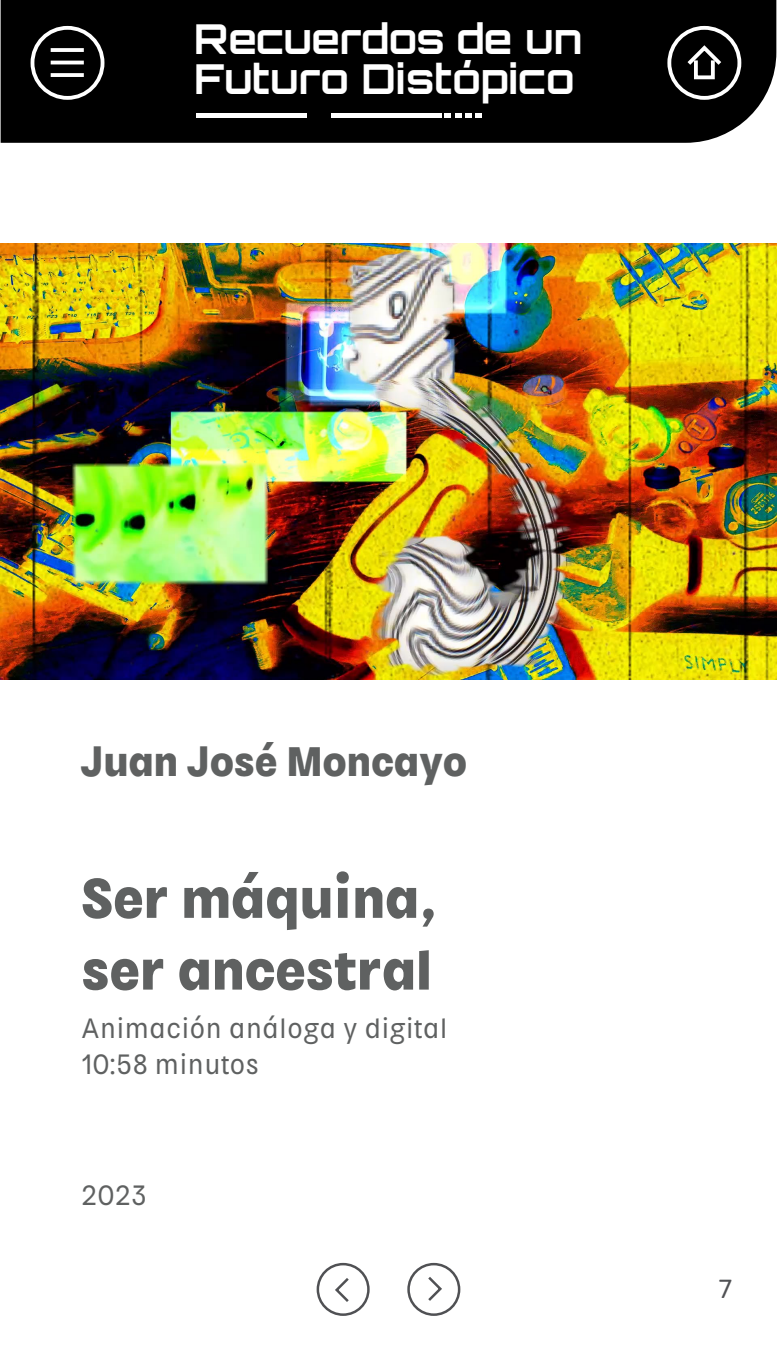
<style>
.page{position:relative;width:777px;height:1352px;background:#fff}
.page>*{position:absolute;margin:0;border:0;box-sizing:border-box;transform-origin:0 0}
.t1{font:59.75px/71.7px "Kiffo BT Bold";color:#5f6161}
.t2{font:44.25px "Kiffo BT Bold";color:#5f6161}
.t3{font:41.25px/39.8px "Orbitron";color:#fff}
.t4{font:30px/35px "Kiffo BT Regular";color:#5f6161}
.t5{font:500 28.12px "Goldplay";color:#505154}
</style>
<div class="page">
<svg style="left:428px;top:1277px;width:14px;height:24px"></svg>
<div style="left:407px;top:1262px;width:53px;height:53px;border:2px solid #505154;border-radius:50%"></div>
<svg style="left:335px;top:1278px;width:14px;height:24px"></svg>
<div style="left:316px;top:1262px;width:53px;height:53px;border:2px solid #505154;border-radius:50%"></div>
<div style="left:1px;top:0;width:775px;height:143px;background:#000"></div>
<svg style="left:683px;top:43px;width:42px;height:26px"></svg>
<div style="left:667px;top:26px;width:74px;height:74px;border:4px solid #fff;border-radius:50%"></div>
<div style="left:693px;top:58px;width:21px;height:21px;border:4px solid #fff"></div>
<div style="left:31px;top:26px;width:73px;height:74px;border:4px solid #fff;border-radius:50%"></div>
<svg style="left:51px;top:48px;width:33px;height:4px"></svg>
<hr style="left:51px;top:61px;width:33px;height:3px;background:#fff">
<svg style="left:51px;top:73px;width:33px;height:4px"></svg>
<div style="left:196px;top:113px;width:110px;height:5px;background:#fff"></div>
<div style="left:332px;top:113px;width:110px;height:5px;background:#fff"></div>
<svg style="left:444px;top:113px;width:37px;height:5px"></svg>
<img style="left:0;top:243px;width:776px;height:436px">
<h3 class="t3" style="left:194px;top:19px;width:390px">Recuerdos de un<br>Futuro Distópico</h3>
<h2 class="t2" style="left:81px;top:734px;width:387px">Juan José Moncayo</h2>
<h1 class="t1" style="left:81px;top:862px;width:357px">Ser máquina, ser ancestral</h1>
<p class="t4" style="left:81px;top:1011px;width:367px">Animación análoga y digital<br>10:58 minutos</p>
<p class="t4" style="left:81px;top:1177px;width:68px">2023</p>
<p class="t5" style="left:719px;top:1271px;width:14px">7</p>
</div>
